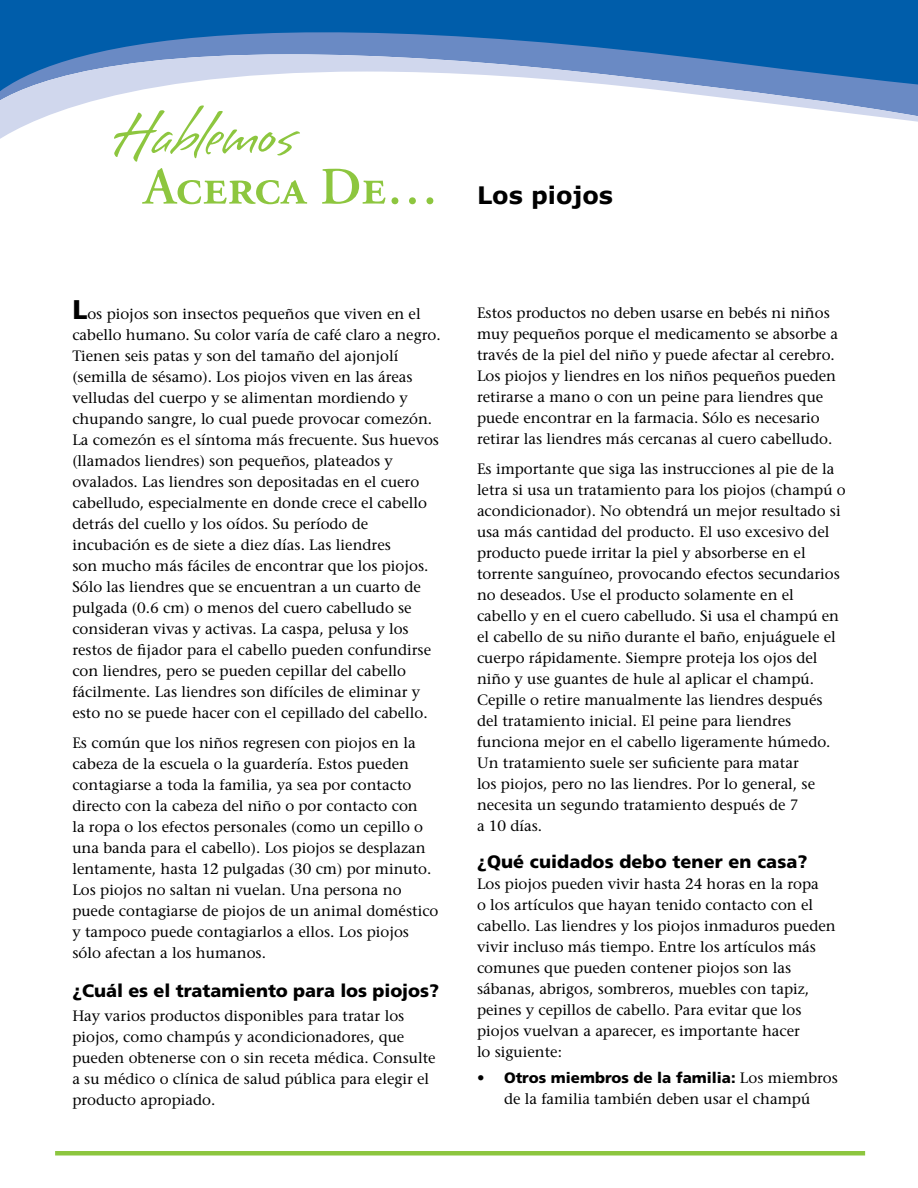
<style>
.page{position:relative;width:918px;height:1188px;background:#fff}
.page>*{position:absolute;margin:0;border:0;box-sizing:border-box;transform-origin:0 0}
.t1{font:79.5px "Brisa Alternates";color:#8dc63f}
.t2{font:52.5px "Adobe Garamond Semibold SC";color:#8dc63f}
.t3{font:700 24px "Verdana";color:#000}
.t4{font:900 18px "Frutiger LT Std";letter-spacing:-.005em;color:#000}
.t5{font:15px/21px "Stone Serif";color:#000}
.t6{font:900 15px "Frutiger LT Std";color:#000}
.s1{font-family:"Frutiger LT Std";font-weight:900;font-size:27px}
.s2{font-family:"Stone Serif";font-weight:400}
</style>
<div class="page">
<svg style="left:0;top:0;width:918px;height:139px"></svg>
<hr style="left:55px;top:1151px;width:810px;height:4px;background:#8dc63f">
<h1 class="t1" style="left:111px;top:94px;width:186px">Hablemos</h1>
<h2 class="t2" style="left:144px;top:158px;width:297px">Acerca De…</h2>
<p class="t5" style="left:72px;top:303px;width:370px"><span class="s1">L</span>os piojos son insectos pequeños que viven en el cabello humano. Su color varía de café claro a negro.<br>Tienen seis patas y son del tamaño del ajonjolí (semilla de sésamo). Los piojos viven en las áreas velludas del cuerpo y se alimentan mordiendo y chupando sangre, lo cual puede provocar comezón.<br>La comezón es el síntoma más frecuente. Sus huevos (llamados liendres) son pequeños, plateados y ovalados. Las liendres son depositadas en el cuero cabelludo, especialmente en donde crece el cabello detrás del cuello y los oídos. Su período de incubación es de siete a diez días. Las liendres<br>son mucho más fáciles de encontrar que los piojos.<br>Sólo las liendres que se encuentran a un cuarto de pulgada (0.6 cm) o menos del cuero cabelludo se consideran vivas y activas. La caspa, pelusa y los restos de fijador para el cabello pueden confundirse con liendres, pero se pueden cepillar del cabello fácilmente. Las liendres son difíciles de eliminar y esto no se puede hacer con el cepillado del cabello.</p>
<p class="t5" style="left:72px;top:732px;width:368px">Es común que los niños regresen con piojos en la cabeza de la escuela o la guardería. Estos pueden contagiarse a toda la familia, ya sea por contacto directo con la cabeza del niño o por contacto con<br>la ropa o los efectos personales (como un cepillo o una banda para el cabello). Los piojos se desplazan lentamente, hasta 12 pulgadas (30 cm) por minuto.<br>Los piojos no saltan ni vuelan. Una persona no puede contagiarse de piojos de un animal doméstico y tampoco puede contagiarlos a ellos. Los piojos sólo afectan a los humanos.</p>
<p class="t4" style="left:72px;top:980px;width:368px">¿Cuál es el tratamiento para los piojos?</p>
<p class="t5" style="left:72px;top:1005px;width:365px">Hay varios productos disponibles para tratar los piojos, como champús y acondicionadores, que pueden obtenerse con o sin receta médica. Consulte a su médico o clínica de salud pública para elegir el producto apropiado.</p>
<h3 class="t3" style="left:477px;top:178px;width:138px">Los piojos</h3>
<p class="t5" style="left:477px;top:302px;width:363px">Estos productos no deben usarse en bebés ni niños muy pequeños porque el medicamento se absorbe a través de la piel del niño y puede afectar al cerebro.<br>Los piojos y liendres en los niños pequeños pueden retirarse a mano o con un peine para liendres que puede encontrar en la farmacia. Sólo es necesario retirar las liendres más cercanas al cuero cabelludo.</p>
<p class="t5" style="left:477px;top:458px;width:370px">Es importante que siga las instrucciones al pie de la letra si usa un tratamiento para los piojos (champú o acondicionador). No obtendrá un mejor resultado si usa más cantidad del producto. El uso excesivo del producto puede irritar la piel y absorberse en el torrente sanguíneo, provocando efectos secundarios no deseados. Use el producto solamente en el cabello y en el cuero cabelludo. Si usa el champú en el cabello de su niño durante el baño, enjuáguele el cuerpo rápidamente. Siempre proteja los ojos del niño y use guantes de hule al aplicar el champú.<br>Cepille o retire manualmente las liendres después del tratamiento inicial. El peine para liendres funciona mejor en el cabello ligeramente húmedo.<br>Un tratamiento suele ser suficiente para matar<br>los piojos, pero no las liendres. Por lo general, se necesita un segundo tratamiento después de 7<br>a 10 días.</p>
<p class="t4" style="left:477px;top:851px;width:332px">¿Qué cuidados debo tener en casa?</p>
<p class="t5" style="left:477px;top:874px;width:360px">Los piojos pueden vivir hasta 24 horas en la ropa<br>o los artículos que hayan tenido contacto con el cabello. Las liendres y los piojos inmaduros pueden vivir incluso más tiempo. Entre los artículos más comunes que pueden contener piojos son las sábanas, abrigos, sombreros, muebles con tapiz, peines y cepillos de cabello. Para evitar que los piojos vuelvan a aparecer, es importante hacer<br>lo siguiente:</p>
<p class="t6" style="left:477px;top:1069px;width:362px"><span class="s2">•</span> Otros miembros de la familia: <span class="s2">Los miembros</span></p>
<p class="t5" style="left:504px;top:1088px;width:308px">de la familia también deben usar el champú</p>
</div>
